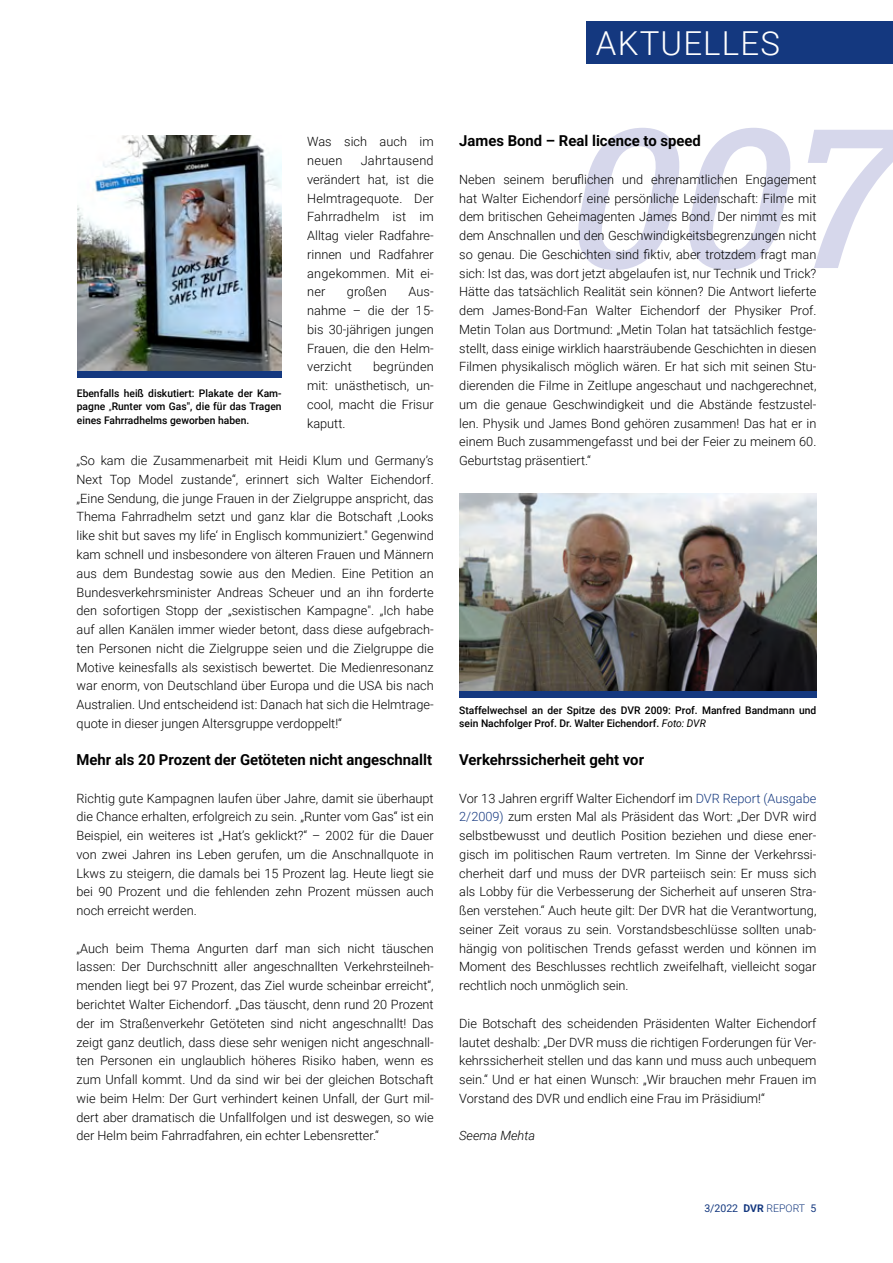
<style>
.page{position:relative;width:893px;height:1263px;background:#fff}
.page>*{position:absolute;margin:0;border:0;box-sizing:border-box;transform-origin:0 0}
.t1{font:300 33px "Roboto";letter-spacing:.035em;color:#fff}
.t2{font:700 15px "Roboto";color:#000}
.t3{font:300 12.75px/18.8px "Roboto";color:#000;text-align:justify}
.t4{font:italic 300 12.75px "Roboto";color:#000}
.t5{font:500 10.5px/13.5px "Roboto";color:#000;text-align:justify}
.t6{font:10.5px "Roboto";color:#14387f}
.s1{font-weight:300}
.s2{font-weight:400;font-style:italic}
.s3{color:#14387f}
.s4{font-weight:700}
</style>
<div class="page">
<img style="left:78px;top:135px;width:204px;height:236px">
<div style="left:587px;top:21px;width:306px;height:43px;background:#14387f"></div>
<div style="left:78px;top:371px;width:204px;height:6px;background:#14387f"></div>
<img style="left:459px;top:493px;width:357px;height:198px">
<svg style="left:578px;top:128px;width:315px;height:142px"></svg>
<div style="left:459px;top:691px;width:357px;height:6px;background:#14387f"></div>
<h1 class="t1" style="left:596px;top:20px;width:185px">AKTUELLES</h1>
<p class="t3" style="left:307px;top:132px;width:128px">Was sich auch im neuen</p>
<p class="t3" style="left:307px;top:151px;width:128px;text-indent:53px">Jahrtausend verändert hat, ist die Helmtragequote. Der Fahrradhelm ist im Alltag vieler Radfahre&shy;rinnen und Radfahrer angekommen. Mit ei&shy;ner</p>
<p class="t3" style="left:347px;top:282px;width:42px">großen</p>
<p class="t3" style="left:307px;top:282px;width:128px;text-indent:101px">Aus&shy;nahme – die der 15- bis 30-jährigen jungen Frauen, die den Helm&shy;verzicht</p>
<p class="t3" style="left:307px;top:357px;width:128px;text-indent:66px">begründen mit: unästhetisch, un&shy;cool, macht die Frisur kaputt.</p>
<p class="t3" style="left:77px;top:451px;width:359px">„So kam die Zusammenarbeit mit Heidi Klum und Germany’s Next Top Model zustande“, erinnert sich Walter Eichendorf. „Eine Sendung, die junge Frauen in der Zielgruppe anspricht, das Thema Fahrradhelm setzt und ganz klar die Botschaft ‚Looks like shit but saves my life‘ in Englisch kommuniziert." Gegenwind kam schnell und insbesondere von älteren Frauen und Männern aus dem Bundestag sowie aus den Medien. Eine Petition an Bundesverkehrsminister Andreas Scheuer und an ihn forderte den sofortigen Stopp der „sexistischen Kampagne". „Ich habe auf allen Kanälen immer wieder betont, dass diese aufgebrach&shy;ten Personen nicht die Zielgruppe seien und die Zielgruppe die Motive keinesfalls als sexistisch bewertet. Die Medienresonanz war enorm, von Deutschland über Europa und die USA bis nach Australien. Und entscheidend ist: Danach hat sich die Helmtrage&shy;quote in dieser jungen Altersgruppe verdoppelt!“</p>
<p class="t2" style="left:77px;top:749px;width:357px">Mehr als 20 Prozent der Getöteten nicht angeschnallt</p>
<p class="t3" style="left:77px;top:788px;width:359px">Richtig gute Kampagnen laufen über Jahre, damit sie überhaupt die Chance erhalten, erfolgreich zu sein. „Runter vom Gas“ ist ein Beispiel, ein weiteres ist „Hat’s geklickt?“ – 2002 für die Dauer von zwei Jahren ins Leben gerufen, um die Anschnallquote in Lkws zu steigern, die damals bei 15 Prozent lag. Heute liegt sie bei 90 Prozent und die fehlenden zehn Prozent müssen auch noch erreicht werden.</p>
<p class="t3" style="left:77px;top:938px;width:359px">„Auch beim Thema Angurten darf man sich nicht täuschen lassen: Der Durchschnitt aller angeschnallten Verkehrsteilneh&shy;menden liegt bei 97 Prozent, das Ziel wurde scheinbar erreicht“, berichtet Walter Eichendorf. „Das täuscht, denn rund 20 Prozent der im Straßenverkehr Getöteten sind nicht angeschnallt! Das zeigt ganz deutlich, dass diese sehr wenigen nicht angeschnall&shy;ten Personen ein unglaublich höheres Risiko haben, wenn es zum Unfall kommt. Und da sind wir bei der gleichen Botschaft wie beim Helm: Der Gurt verhindert keinen Unfall, der Gurt mil&shy;dert aber dramatisch die Unfallfolgen und ist deswegen, so wie der Helm beim Fahrradfahren, ein echter Lebensretter.“</p>
<p class="t5" style="left:77px;top:386px;width:206px">Ebenfalls heiß diskutiert: Plakate der Kam&shy;pagne <span class="s1">„</span>Runter vom Gas", die für das Tragen eines Fahrradhelms geworben haben.</p>
<p class="t2" style="left:459px;top:130px;width:243px">James Bond – Real licence to speed</p>
<p class="t3" style="left:459px;top:169px;width:359px">Neben seinem beruflichen und ehrenamtlichen Engagement hat Walter Eichendorf eine persönliche Leidenschaft: Filme mit dem britischen Geheimagenten James Bond. Der nimmt es mit dem Anschnallen und den Geschwindigkeitsbegrenzungen nicht so genau. Die Geschichten sind fiktiv, aber trotzdem fragt man sich: Ist das, was dort jetzt abgelaufen ist, nur Technik und Trick?<br>Hätte das tatsächlich Realität sein können? Die Antwort lieferte dem James-Bond-Fan Walter Eichendorf der Physiker Prof.<br>Metin Tolan aus Dortmund: „Metin Tolan hat tatsächlich festge&shy;stellt, dass einige wirklich haarsträubende Geschichten in diesen Filmen physikalisch möglich wären. Er hat sich mit seinen Stu&shy;dierenden die Filme in Zeitlupe angeschaut und nachgerechnet, um die genaue Geschwindigkeit und die Abstände festzustel&shy;len. Physik und James Bond gehören zusammen! Das hat er in einem Buch zusammengefasst und bei der Feier zu meinem 60.<br>Geburtstag präsentiert.“</p>
<p class="t5" style="left:459px;top:703px;width:359px">Staffelwechsel an der Spitze des DVR 2009: Prof. Manfred Bandmann und sein Nachfolger Prof. Dr. Walter Eichendorf. <span class="s2">Foto: DVR</span></p>
<p class="t2" style="left:459px;top:749px;width:186px">Verkehrssicherheit geht vor</p>
<p class="t3" style="left:459px;top:788px;width:359px">Vor 13 Jahren ergriff Walter Eichendorf im <span class="s3">DVR Report (Ausgabe 2/2009)</span> zum ersten Mal als Präsident das Wort: „Der DVR wird selbstbewusst und deutlich Position beziehen und diese ener&shy;gisch im politischen Raum vertreten. Im Sinne der Verkehrssi&shy;cherheit darf und muss der DVR parteiisch sein: Er muss sich als Lobby für die Verbesserung der Sicherheit auf unseren Stra&shy;ßen verstehen.“ Auch heute gilt: Der DVR hat die Verantwortung, seiner Zeit voraus zu sein. Vorstandsbeschlüsse sollten unab&shy;hängig von politischen Trends gefasst werden und können im Moment des Beschlusses rechtlich zweifelhaft, vielleicht sogar rechtlich noch unmöglich sein.</p>
<p class="t3" style="left:459px;top:1013px;width:359px">Die Botschaft des scheidenden Präsidenten Walter Eichendorf lautet deshalb: „Der DVR muss die richtigen Forderungen für Ver&shy;kehrssicherheit stellen und das kann und muss auch unbequem sein.“ Und er hat einen Wunsch: „Wir brauchen mehr Frauen im Vorstand des DVR und endlich eine Frau im Präsidium!“</p>
<p class="t4" style="left:459px;top:1127px;width:77px">Seema Mehta</p>
<p class="t6" style="left:704px;top:1201px;width:114px">3/2022 <span class="s4">DVR</span> <span class="s1">REPORT</span> 5</p>
</div>
